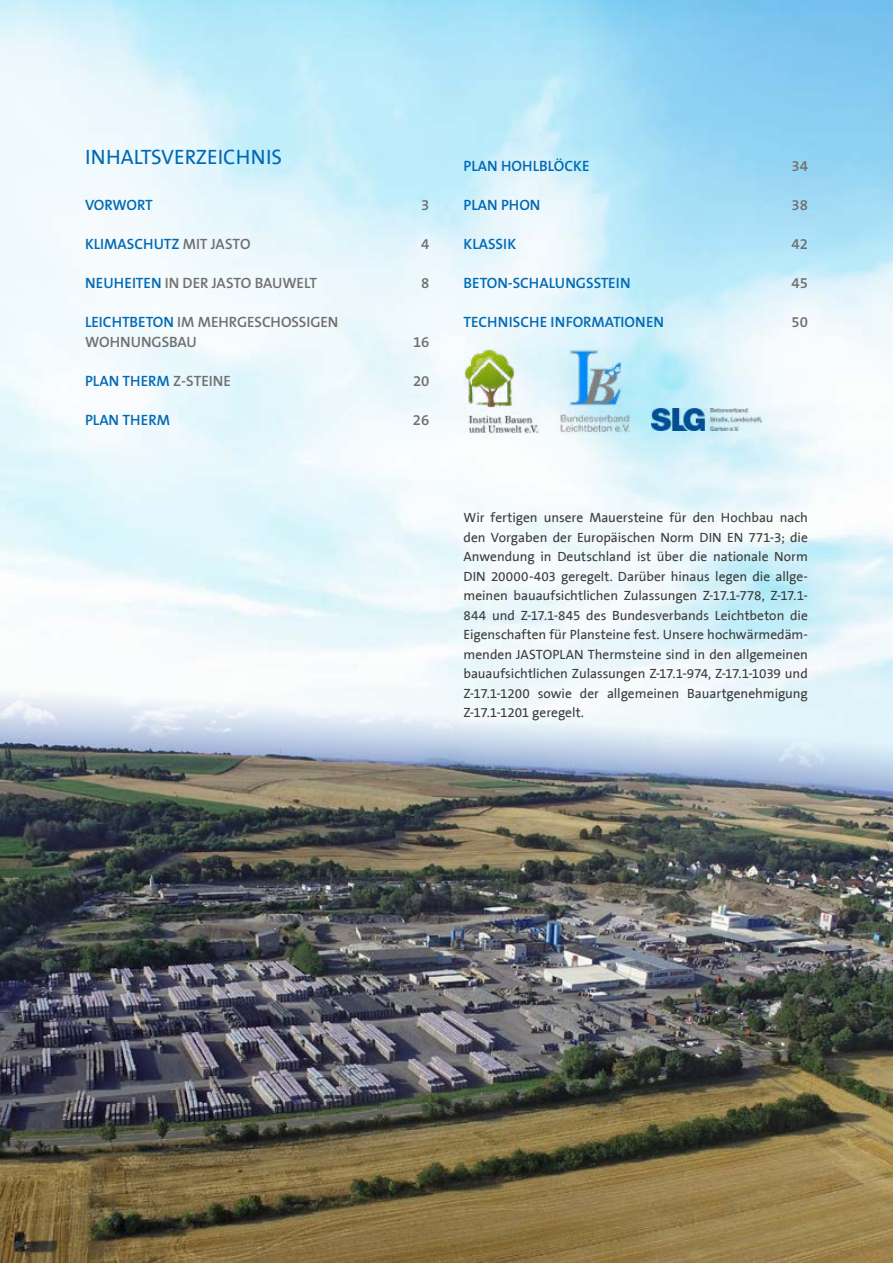
<style>
.page{position:relative;width:893px;height:1263px;background:#fff}
.page>*{position:absolute;margin:0;border:0;box-sizing:border-box;transform-origin:0 0}
.t1{font:21px "The Sans B5 Plain";color:#0069b4}
.t2{font:600 15px "The Sans B6";color:#0069b4}
.t3{font:600 15px/19.5px "The Sans B6";color:#706f6f}
.t4{font:600 15px "The Sans B6";letter-spacing:-.02em;color:#0069b4}
.t5{font:13.5px/19.5px "The Sans B5 Plain";letter-spacing:-.005em;color:#3c3c3b;text-align:justify}
.s1{color:#706f6f}
.s2{color:#0069b4}
</style>
<div class="page">
<img style="left:463px;top:348px;width:77px;height:86px">
<img style="left:560px;top:348px;width:70px;height:86px">
<img style="left:651px;top:408px;width:111px;height:23px">
<img style="left:0;top:583px;width:893px;height:680px">
<h1 class="t1" style="left:85px;top:146px;width:199px">INHALTSVERZEICHNIS</h1>
<p class="t4" style="left:85px;top:197px;width:69px">VORWORT</p>
<p class="t3" style="left:421px;top:196px;width:10px">3</p>
<p class="t2" style="left:85px;top:236px;width:167px">KLIMASCHUTZ <span class="s1">MIT JASTO</span></p>
<p class="t3" style="left:421px;top:235px;width:10px">4</p>
<p class="t3" style="left:85px;top:274px;width:234px"><span class="s2">NEUHEITEN</span> IN DER JASTO BAUWELT</p>
<p class="t3" style="left:421px;top:274px;width:10px">8</p>
<p class="t3" style="left:85px;top:313px;width:255px"><span class="s2">LEICHTBETON</span> IM MEHRGESCHOSSIGEN<br>WOHNUNGSBAU</p>
<p class="t3" style="left:413px;top:332px;width:18px">16</p>
<p class="t2" style="left:85px;top:373px;width:147px">PLAN THERM <span class="s1">Z-STEINE</span></p>
<p class="t3" style="left:413px;top:371px;width:18px">20</p>
<p class="t2" style="left:85px;top:412px;width:86px">PLAN THERM</p>
<p class="t3" style="left:413px;top:410px;width:18px">26</p>
<p class="t2" style="left:463px;top:158px;width:128px">PLAN HOHLBLÖCKE</p>
<p class="t3" style="left:791px;top:157px;width:18px">34</p>
<p class="t2" style="left:463px;top:197px;width:78px">PLAN PHON</p>
<p class="t3" style="left:791px;top:196px;width:18px">38</p>
<p class="t2" style="left:463px;top:236px;width:54px">KLASSIK</p>
<p class="t3" style="left:791px;top:235px;width:18px">42</p>
<p class="t2" style="left:463px;top:275px;width:169px">BETON-SCHALUNGSSTEIN</p>
<p class="t3" style="left:791px;top:274px;width:18px">45</p>
<p class="t2" style="left:463px;top:314px;width:202px">TECHNISCHE INFORMATIONEN</p>
<p class="t3" style="left:791px;top:313px;width:18px">50</p>
<p class="t5" style="left:463px;top:508px;width:346px">Wir fertigen unsere Mauersteine für den Hochbau nach den Vorgaben der Europäischen Norm DIN EN 771-3; die Anwendung in Deutschland ist über die nationale Norm DIN 20000-403 geregelt. Darüber hinaus legen die allge&shy;meinen bauaufsichtlichen Zulassungen Z-17.1-778, Z-17.1- 844 und Z-17.1-845 des Bundesverbands Leichtbeton die Eigenschaften für Plansteine fest. Unsere hochwärmedäm&shy;menden JASTOPLAN Thermsteine sind in den allgemeinen bauaufsichtlichen Zulassungen Z-17.1-974, Z-17.1-1039 und Z-17.1-1200 sowie der allgemeinen Bauartgenehmigung Z-17.1-1201 geregelt.</p>
</div>
